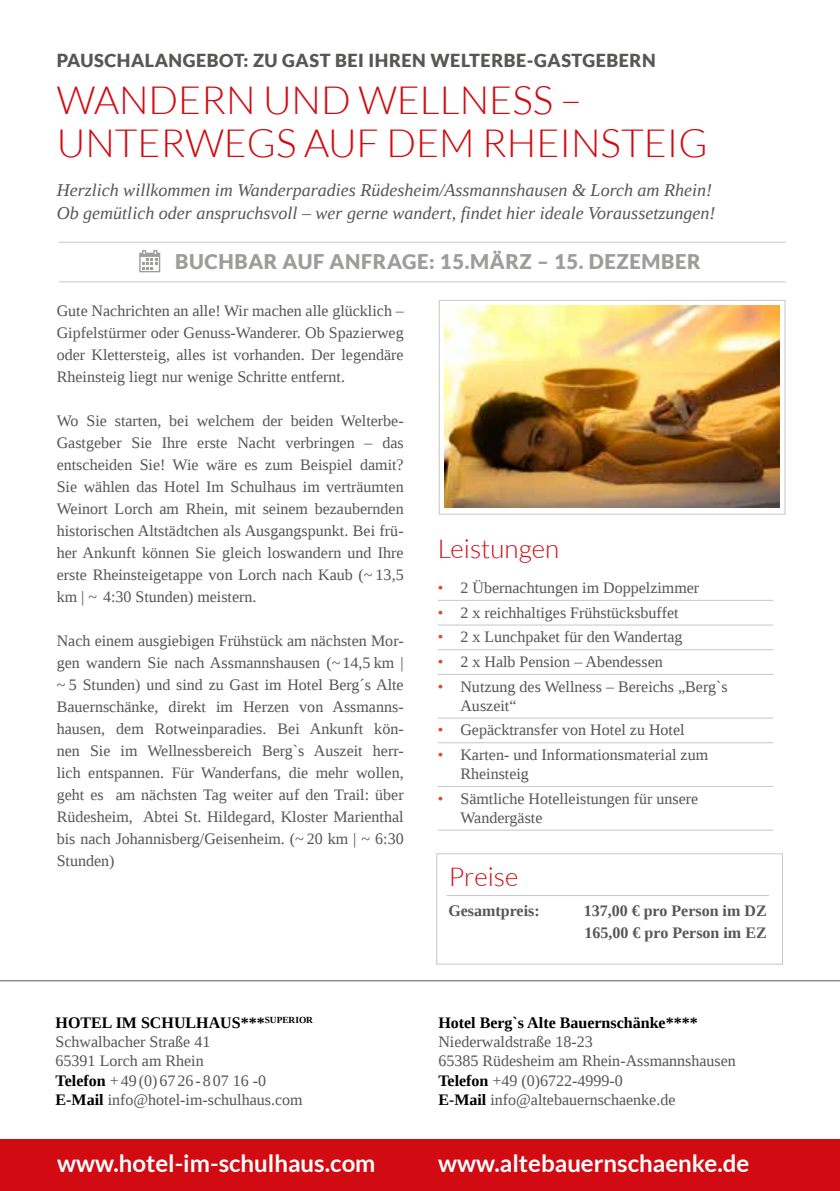
<style>
.page{position:relative;width:840px;height:1191px;background:#fff}
.page>*{position:absolute;margin:0;border:0;box-sizing:border-box;transform-origin:0 0}
.t1{font:300 39px/42.8px "Lato";color:#d20a11}
.t2{font:300 26px "Lato";color:#d20a11}
.t3{font:700 24px "Lato";color:#fff}
.t4{font:900 20.2px "Lato";letter-spacing:.03em;color:#9d9d9c}
.t5{font:italic 18px/23px "Tinos";color:#575756}
.t6{font:900 18px "Lato";letter-spacing:.03em;color:#575756}
.t7{font:16px/22px "Tinos";color:#575756}
.t8{font:700 16px/22px "Tinos";color:#575756}
.t9{font:700 16px "Tinos";color:#000}
.s1{color:#db4b31}
.s2{font-weight:700;color:#000}
</style>
<div class="page">
<hr style="left:0;top:980px;width:839px;height:1px;background:#575756">
<div style="left:439px;top:300px;width:345px;height:214px;border:1px solid #c6c6c6"></div>
<hr style="left:59px;top:242px;width:726px;height:1px;background:#c6c6c6">
<hr style="left:59px;top:281px;width:726px;height:1px;background:#c6c6c6">
<img style="left:444px;top:306px;width:335px;height:201px">
<svg style="left:139px;top:250px;width:21px;height:22px"></svg>
<hr style="left:437px;top:600px;width:336px;height:1px;background:#c6c6c6">
<hr style="left:437px;top:624px;width:336px;height:1px;background:#c6c6c6">
<hr style="left:437px;top:649px;width:336px;height:1px;background:#c6c6c6">
<hr style="left:437px;top:674px;width:336px;height:1px;background:#c6c6c6">
<hr style="left:437px;top:717px;width:336px;height:1px;background:#c6c6c6">
<hr style="left:437px;top:742px;width:336px;height:1px;background:#c6c6c6">
<hr style="left:437px;top:786px;width:336px;height:1px;background:#c6c6c6">
<hr style="left:437px;top:829px;width:336px;height:1px;background:#c6c6c6">
<div style="left:436px;top:853px;width:346px;height:111px;border:1px solid #c6c6c6"></div>
<hr style="left:446px;top:895px;width:322px;height:1px;background:#c6c6c6">
<div style="left:0;top:1139px;width:839px;height:52px;background:#d20a11"></div>
<p class="t6" style="left:57px;top:50px;width:600px">PAUSCHALANGEBOT: ZU GAST BEI IHREN WELTERBE-GASTGEBERN</p>
<h1 class="t1" style="left:57px;top:78px;width:652px">WANDERN UND WELLNESS –<br>UNTERWEGS AUF DEM RHEINSTEIG</h1>
<p class="t5" style="left:57px;top:178px;width:659px">Herzlich willkommen im Wanderparadies Rüdesheim/Assmannshausen &amp; Lorch am Rhein!<br>Ob gemütlich oder anspruchsvoll – wer gerne wandert, findet hier ideale Voraussetzungen!</p>
<p class="t4" style="left:175px;top:250px;width:527px">BUCHBAR AUF ANFRAGE: 15.MÄRZ – 15. DEZEMBER</p>
<p class="t7" style="left:57px;top:300px;width:348px;text-align:justify">Gute Nachrichten an alle! Wir machen alle glücklich – Gipfelstürmer oder Genuss-Wanderer. Ob Spazierweg oder Klettersteig, alles ist vorhanden. Der legendäre Rheinsteig liegt nur wenige Schritte entfernt.</p>
<p class="t7" style="left:57px;top:410px;width:348px;text-align:justify">Wo Sie starten, bei welchem der beiden Welterbe-Gastgeber Sie Ihre erste Nacht verbringen – das entscheiden Sie! Wie wäre es zum Beispiel damit?<br>Sie wählen das Hotel Im Schulhaus im verträumten Weinort Lorch am Rhein, mit seinem bezaubernden historischen Altstädtchen als Ausgangspunkt. Bei frü&shy;her Ankunft können Sie gleich loswandern und Ihre erste Rheinsteigetappe von Lorch nach Kaub (~ 13,5 km | ~ 4:30 Stunden) meistern.</p>
<p class="t7" style="left:57px;top:630px;width:348px;text-align:justify">Nach einem ausgiebigen Frühstück am nächsten Mor&shy;gen wandern Sie nach Assmannshausen (~14,5 km | ~ 5 Stunden) und sind zu Gast im Hotel Berg´s Alte Bauernschänke, direkt im Herzen von Assmanns&shy;hausen, dem Rotweinparadies. Bei Ankunft kön&shy;nen Sie im Wellnessbereich Berg`s Auszeit herr&shy;lich entspannen. Für Wanderfans, die mehr wollen, geht es am nächsten Tag weiter auf den Trail: über Rüdesheim, Abtei St. Hildegard, Kloster Marienthal bis nach Johannisberg/Geisenheim. (~ 20 km | ~ 6:30<br>Stunden)</p>
<h2 class="t2" style="left:437px;top:535px;width:123px">Leistungen</h2>
<p class="t7" style="left:437px;top:577px;width:263px"><span class="s1">•</span> 2 Übernachtungen im Doppelzimmer</p>
<p class="t7" style="left:437px;top:601px;width:242px"><span class="s1">•</span> 2 x reichhaltiges Frühstücksbuffet</p>
<p class="t7" style="left:437px;top:626px;width:246px"><span class="s1">•</span> 2 x Lunchpaket für den Wandertag</p>
<p class="t7" style="left:437px;top:651px;width:226px"><span class="s1">•</span> 2 x Halb Pension – Abendessen</p>
<p class="t7" style="left:460px;top:677px;width:268px;line-height:19px;text-indent:-23px"><span class="s1">•</span> Nutzung des Wellness – Bereichs „Berg`s<br>Auszeit“</p>
<p class="t7" style="left:437px;top:719px;width:248px"><span class="s1">•</span> Gepäcktransfer von Hotel zu Hotel</p>
<p class="t7" style="left:460px;top:745px;width:249px;line-height:19px;text-indent:-23px"><span class="s1">•</span> Karten- und Informationsmaterial zum<br>Rheinsteig</p>
<p class="t7" style="left:460px;top:789px;width:239px;line-height:19px;text-indent:-23px"><span class="s1">•</span> Sämtliche Hotelleistungen für unsere<br>Wandergäste</p>
<h2 class="t2" style="left:448px;top:863px;width:71px">Preise</h2>
<p class="t8" style="left:448px;top:900px;width:93px">Gesamtpreis:</p>
<p class="t8" style="left:583px;top:900px;width:184px">137,00 € pro Person im DZ<br>165,00 € pro Person im EZ</p>
<p class="t7" style="left:56px;top:1013px;width:259px;line-height:19.2px"><span class="s2">HOTEL IM SCHULHAUS***</span><sup>SUPERIOR<br></sup>Schwalbacher Straße 41<br>65391 Lorch am Rhein<br><span class="s2">Telefon</span> +49(0) 6726- 807 16 -0<br><span class="s2">E-Mail</span> info@hotel-im-schulhaus.com</p>
<p class="t9" style="left:438px;top:1014px;width:261px">Hotel Berg`s Alte Bauernschänke****</p>
<p class="t7" style="left:438px;top:1032px;width:299px;line-height:19.2px">Niederwaldstraße 18-23<br>65385 Rüdesheim am Rhein-Assmannshausen <span class="s2">Telefon</span> +49 (0)6722-4999-0<br><span class="s2">E-Mail</span> info@altebauernschaenke.de</p>
<h3 class="t3" style="left:57px;top:1149px;width:320px">www.hotel-im-schulhaus.com</h3>
<h3 class="t3" style="left:438px;top:1149px;width:312px">www.altebauernschaenke.de</h3>
</div>
